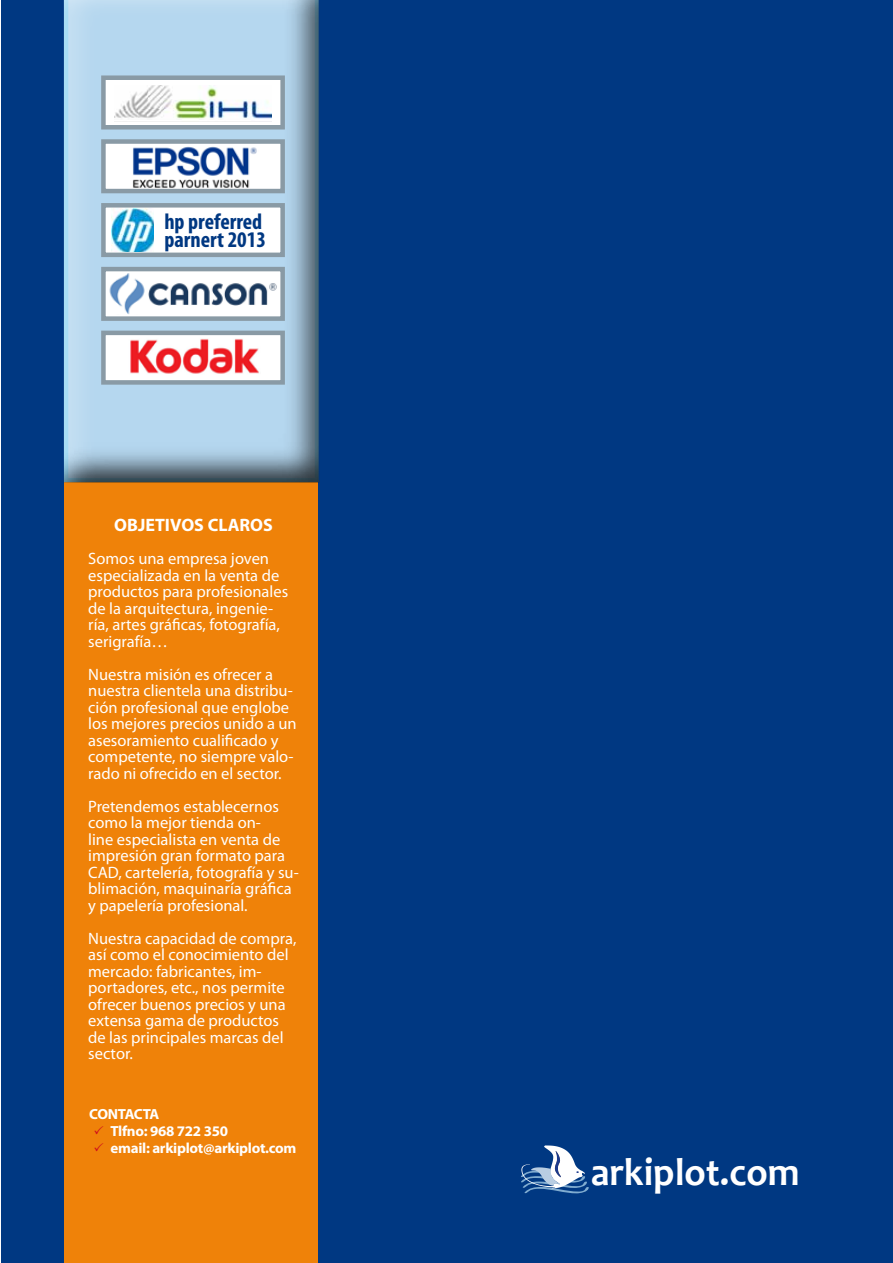
<style>
.page{position:relative;width:893px;height:1263px;background:#fff}
.page>*{position:absolute;margin:0;border:0;box-sizing:border-box;transform-origin:0 0}
.t1{font:700 39.45px "Candara";color:#fff}
.t2{font:700 condensed 22.5px/18px "Myriad Pro";color:#003882}
.t3{font:700 18px "Myriad Pro";color:#fff}
.t4{font:16.5px/16.5px "Myriad Pro";color:#fff}
.t5{font:700 14.7px "Myriad Pro";letter-spacing:-.02em;color:#fff}
.t6{font:700 14.7px "Myriad Pro";letter-spacing:-.045em;color:#fff}
.s1{color:#cd071e}
</style>
<div class="page">
<div style="left:1px;top:0;width:892px;height:1263px;background:#003882"></div>
<svg style="left:521px;top:1145px;width:68px;height:48px"></svg>
<div style="left:64px;top:482px;width:253px;height:781px;background:#ef8209"></div>
<div style="left:63px;top:0;width:258px;height:483px;background:#000;opacity:.75"></div>
<div style="left:101px;top:75px;width:184px;height:54px;background:#fff;border:4px solid #899aa5"></div>
<div style="left:101px;top:139px;width:184px;height:54px;background:#fff;border:4px solid #899aa5"></div>
<div style="left:101px;top:203px;width:184px;height:54px;background:#fff;border:4px solid #899aa5"></div>
<div style="left:101px;top:267px;width:184px;height:54px;background:#fff;border:4px solid #899aa5"></div>
<div style="left:103px;top:333px;width:180px;height:49px;background:#fff"></div>
<img style="left:130px;top:339px;width:129px;height:35px">
<div style="left:101px;top:331px;width:184px;height:54px;border:4px solid #899aa5"></div>
<img style="left:133px;top:146px;width:124px;height:42px">
<img style="left:111px;top:209px;width:43px;height:43px">
<img style="left:114px;top:85px;width:157px;height:34px">
<img style="left:109px;top:273px;width:36px;height:41px">
<img style="left:148px;top:283px;width:129px;height:23px">
<h2 class="t2" style="left:164px;top:212px;width:103px">hp preferred parnert 2013</h2>
<p class="t3" style="left:114px;top:513px;width:160px">OBJETIVOS CLAROS</p>
<p class="t4" style="left:88px;top:550px;width:202px">Somos una empresa joven especializada en la venta de productos para profesionales de la arquitectura, ingenie&shy;ría, artes gráficas, fotografía, serigrafía…</p>
<p class="t4" style="left:88px;top:666px;width:210px">Nuestra misión es ofrecer a nuestra clientela una distribu&shy;ción profesional que englobe los mejores precios unido a un asesoramiento cualificado y competente, no siempre valo&shy;rado ni ofrecido en el sector.</p>
<p class="t4" style="left:88px;top:798px;width:212px">Pretendemos establecernos como la mejor tienda on-<br>line especialista en venta de impresión gran formato para<br>CAD, cartelería, fotografía y su&shy;blimación, maquinaría gráfica y papelería profesional.</p>
<p class="t4" style="left:88px;top:930px;width:210px">Nuestra capacidad de compra, así como el conocimiento del mercado: fabricantes, im&shy;portadores, etc., nos permite ofrecer buenos precios y una extensa gama de productos de las principales marcas del sector.</p>
<p class="t6" style="left:89px;top:1104px;width:72px">CONTACTA</p>
<p class="t5" style="left:94px;top:1121px;width:136px"><span class="s1">✓</span> Tlfno: 968 722 350</p>
<p class="t5" style="left:94px;top:1138px;width:204px"><span class="s1">✓</span> email: arkiplot@arkiplot.com</p>
<h1 class="t1" style="left:591px;top:1147px;width:210px">arkiplot.com</h1>
</div>
